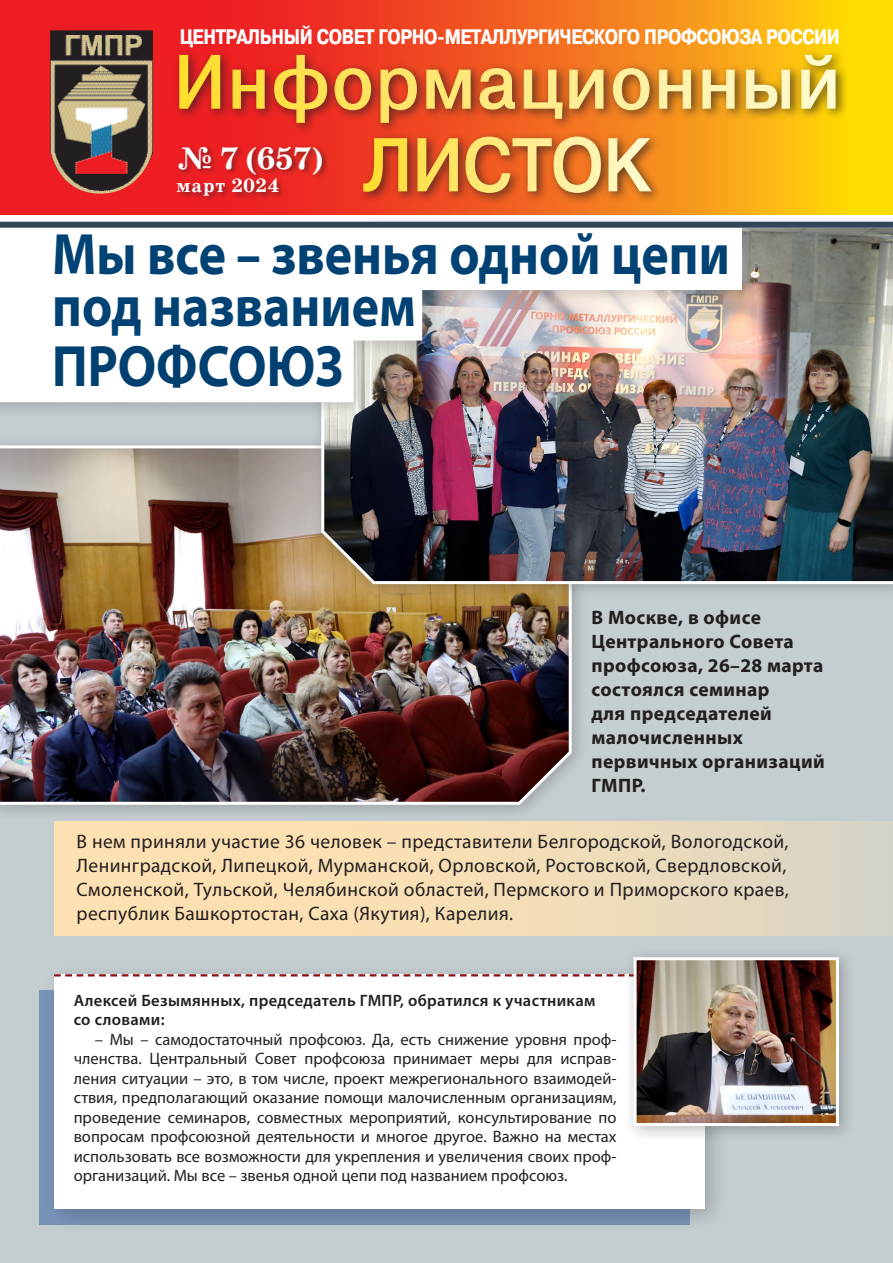
<style>
.page{position:relative;width:893px;height:1263px;background:#fff}
.page>*{position:absolute;margin:0;border:0;box-sizing:border-box;transform-origin:0 0}
.t1{font:700 semi-expanded 58.65px/51.9px "Myriad Pro";color:#004273;scale:.83 1}
.t2{font:700 semi-expanded 58.65px "Myriad Pro";color:#004071;scale:.83 1}
.t3{font:700 31.5px "School Book C";color:#fff}
.t4{font:700 21px "Pragmatica Cond C";letter-spacing:-.02em;color:#fff}
.t5{font:19.5px/24px "Myriad Pro";letter-spacing:.02em;color:#231f20}
.t6{font:700 19.5px/24px "Myriad Pro";letter-spacing:.02em;color:#231f20}
.t7{font:700 19.5px "School Book C";letter-spacing:.04em;color:#fff}
.t8{font:16.5px/19.5px "Myriad Pro";color:#231f20;text-align:justify}
.t9{font:600 16.5px/19.5px "Myriad Pro";letter-spacing:.02em;color:#231f20}
</style>
<div class="page">
<div style="left:0;top:224px;width:893px;height:1039px;background:#c4ced1"></div>
<div style="left:54px;top:821px;width:839px;height:115px;background:linear-gradient(to right,#ffe3ad,#ddd6c3)"></div>
<svg style="left:0;top:0;width:893px;height:214px;background:#f3611b"></svg>
<div style="left:173px;top:49px;width:675px;height:156px;background:#231f20;opacity:.7"></div>
<img style="left:179px;top:55px;width:656px;height:68px">
<svg style="left:363px;top:137px;width:289px;height:58px;background:#df8d45"></svg>
<div style="left:176px;top:145px;width:154px;height:58px;background:#231f20;opacity:.5"></div>
<img style="left:50px;top:30px;width:103px;height:165px">
<div style="left:41px;top:961px;width:688px;height:272px;background:#231f20;opacity:.25"></div>
<div style="left:54px;top:974px;width:651px;height:234px;background:#fff"></div>
<div style="left:0;top:434px;width:589px;height:388px;background:#231f20;opacity:.25"></div>
<img style="left:0;top:443px;width:573px;height:363px">
<div style="left:310px;top:213px;width:583px;height:388px;background:#231f20;opacity:.25"></div>
<img style="left:320px;top:228px;width:573px;height:358px">
<div style="left:0;top:215px;width:759px;height:204px;background:#231f20;opacity:.25"></div>
<div style="left:0;top:228px;width:42px;height:174px;background:#fff"></div>
<img style="left:42px;top:228px;width:709px;height:184px">
<div style="left:54px;top:234px;width:80px;height:41px;background:#fff"></div>
<div style="left:149px;top:244px;width:76px;height:32px;background:#fff"></div>
<div style="left:238px;top:257px;width:21px;height:5px;border:1px solid #fff"></div>
<div style="left:272px;top:244px;width:165px;height:32px;background:#fff"></div>
<div style="left:450px;top:233px;width:148px;height:52px;background:#fff"></div>
<div style="left:613px;top:244px;width:114px;height:41px;background:#fff"></div>
<div style="left:55px;top:296px;width:87px;height:40px;background:#fff"></div>
<div style="left:155px;top:296px;width:259px;height:31px;background:#fff"></div>
<div style="left:55px;top:344px;width:287px;height:45px;background:#fff"></div>
<svg style="left:54px;top:974px;width:568px;height:2px"></svg>
<div style="left:622px;top:946px;width:234px;height:197px;background:#231f20;opacity:.3"></div>
<img style="left:638px;top:961px;width:197px;height:161px">
<div style="left:634px;top:957px;width:205px;height:169px;border:3px solid #fff"></div>
<div style="left:0;top:222px;width:893px;height:6px;background:#334558"></div>
<p class="t4" style="left:180px;top:25px;width:662px">ЦЕНТРАЛЬНЫЙ СОВЕТ ГОРНО-МЕТАЛЛУРГИЧЕСКОГО ПРОФСОЮЗА РОССИИ</p>
<h2 class="t3" style="left:177px;top:141px;width:148px">№ 7 (657)</h2>
<p class="t7" style="left:177px;top:175px;width:104px">март 2024</p>
<h1 class="t1" style="left:52px;top:229px;width:818px">Мы все – звенья одной цепи под названием</h1>
<h1 class="t2" style="left:52px;top:333px;width:352px">ПРОФСОЮЗ</h1>
<p class="t6" style="left:591px;top:605px;width:235px">В Москве, в офисе<br>Центрального Совета профсоюза, 26–28 марта состоялся семинар<br>для председателей малочисленных первичных организаций<br>ГМПР.</p>
<p class="t5" style="left:77px;top:829px;width:714px">В нем приняли участие 36 человек – представители Белгородской, Вологодской, Ленинградской, Липецкой, Мурманской, Орловской, Ростовской, Свердловской, Смоленской, Тульской, Челябинской областей, Пермского и Приморского краев, республик Башкортостан, Саха (Якутия), Карелия.</p>
<p class="t9" style="left:74px;top:990px;width:523px">Алексей Безымянных, председатель ГМПР, обратился к участникам со словами:</p>
<p class="t8" style="left:74px;top:1029px;width:544px;text-indent:21px">– Мы – самодостаточный профсоюз. Да, есть снижение уровня проф&shy;членства. Центральный Совет профсоюза принимает меры для исправ&shy;ления ситуации – это, в том числе, проект межрегионального взаимодей&shy;ствия, предполагающий оказание помощи малочисленным организациям, проведение семинаров, совместных мероприятий, консультирование по вопросам профсоюзной деятельности и многое другое. Важно на местах использовать все возможности для укрепления и увеличения своих проф&shy;организаций. Мы все – звенья одной цепи под названием профсоюз.</p>
</div>
